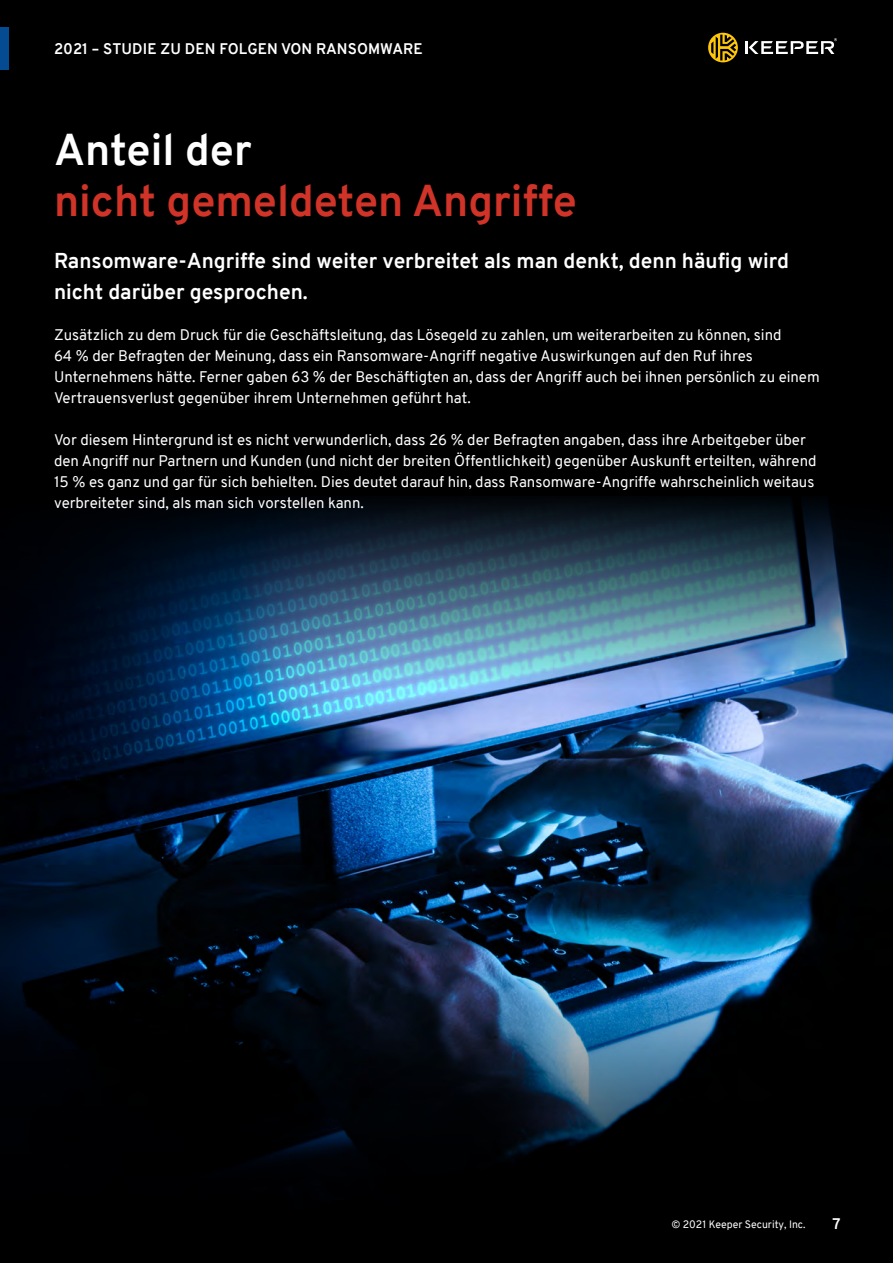
<style>
.page{position:relative;width:893px;height:1263px;background:#000}
.page>*{position:absolute;margin:0;border:0;box-sizing:border-box;transform-origin:0 0}
.t1{font:700 43.5px "Overpass";color:#d03327}
.t2{font:700 43.5px "Overpass";color:#fff}
.t3{font:700 21px/31.5px "Overpass";color:#fff}
.t4{font:15px/21px "Overpass";color:#fff}
.t5{font:700 15px "Overpass";letter-spacing:.01em;color:#fff}
.t6{font:10.5px "Overpass";color:#fff}
</style>
<div class="page">
<div style="left:0;top:28px;width:8px;height:42px;background:#054b91"></div>
<svg style="left:708px;top:33px;width:129px;height:29px"></svg>
<img style="left:0;top:688px;width:893px;height:279px">
<img style="left:0;top:499px;width:893px;height:189px">
<svg style="left:0;top:967px;width:784px;height:197px"></svg>
<p class="t5" style="left:54px;top:38px;width:370px">2021 – STUDIE ZU DEN FOLGEN VON RANSOMWARE</p>
<h1 class="t2" style="left:54px;top:119px;width:199px">Anteil der</h1>
<h1 class="t1" style="left:54px;top:170px;width:524px">nicht gemeldeten Angriffe</h1>
<h2 class="t3" style="left:54px;top:245px;width:737px">Ransomware-Angriffe sind weiter verbreitet als man denkt, denn häufig wird nicht darüber gesprochen.</h2>
<p class="t4" style="left:54px;top:325px;width:767px">Zusätzlich zu dem Druck für die Geschäftsleitung, das Lösegeld zu zahlen, um weiterarbeiten zu können, sind<br>64 % der Befragten der Meinung, dass ein Ransomware-Angriff negative Auswirkungen auf den Ruf ihres Unternehmens hätte. Ferner gaben 63 % der Beschäftigten an, dass der Angriff auch bei ihnen persönlich zu einem Vertrauensverlust gegenüber ihrem Unternehmen geführt hat.</p>
<p class="t4" style="left:54px;top:429px;width:764px">Vor diesem Hintergrund ist es nicht verwunderlich, dass 26 % der Befragten angaben, dass ihre Arbeitgeber über den Angriff nur Partnern und Kunden (und nicht der breiten Öffentlichkeit) gegenüber Auskunft erteilten, während 15 % es ganz und gar für sich behielten. Dies deutet darauf hin, dass Ransomware-Angriffe wahrscheinlich weitaus verbreiteter sind, als man sich vorstellen kann.</p>
<p class="t6" style="left:671px;top:1217px;width:136px">© 2021 Keeper Security, Inc.</p>
<p class="t5" style="left:832px;top:1213px;width:10px">7</p>
</div>
